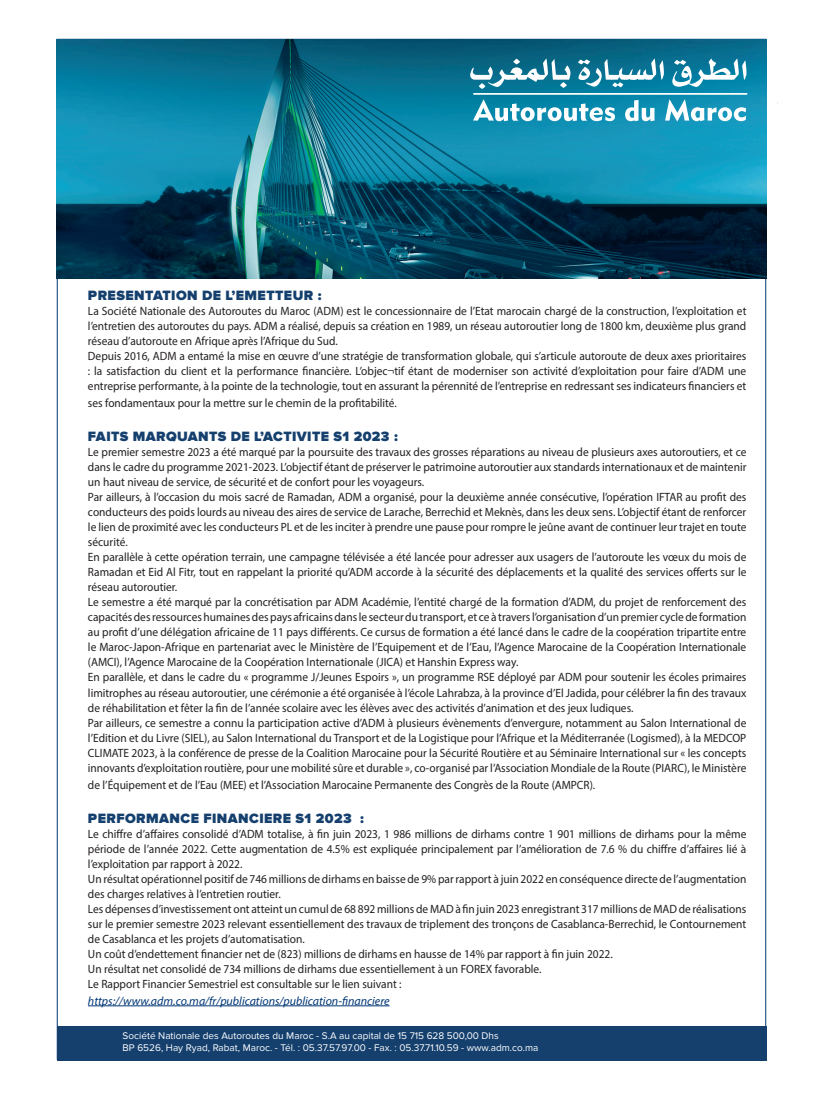
<style>
.page{position:relative;width:823px;height:1106px;background:#fff}
.page>*{position:absolute;margin:0;border:0;box-sizing:border-box;transform-origin:0 0}
.t1{font:900 14px "Proxima Nova";letter-spacing:.03em;color:#15406e}
.t2{font:12px/15px "Myriad Pro";color:#231f20;text-align:justify;scale:.95 1}
.t3{font:italic 12px "Myriad Pro";color:#013775}
.t4{font:10px "Proxima Nova";color:#fff}
</style>
<div class="page">
<img style="left:57px;top:39px;width:708px;height:239px">
<hr style="left:88px;top:1005px;width:301px;height:1px;background:#013775">
<svg style="left:472px;top:99px;width:142px;height:22px"></svg>
<svg style="left:624px;top:100px;width:30px;height:21px"></svg>
<svg style="left:664px;top:99px;width:81px;height:22px"></svg>
<svg style="left:672px;top:58px;width:74px;height:29px"></svg>
<svg style="left:577px;top:58px;width:86px;height:29px"></svg>
<svg style="left:470px;top:58px;width:100px;height:31px"></svg>
<hr style="left:473px;top:93px;width:273px;height:2px;background:#fff">
<svg style="left:677px;top:43px;width:61px;height:1px"></svg>
<div style="left:57px;top:1026px;width:708px;height:34px;background:#15406e"></div>
<p class="t1" style="left:88px;top:287px;width:235px">PRESENTATION DE L’EMETTEUR :</p>
<p class="t2" style="left:88px;top:303px;width:694px">La Société Nationale des Autoroutes du Maroc (ADM) est le concessionnaire de l’Etat marocain chargé de la construction, l’exploitation et l’entretien des autoroutes du pays. ADM a réalisé, depuis sa création en 1989, un réseau autoroutier long de 1800 km, deuxième plus grand réseau d’autoroute en Afrique après l’Afrique du Sud.</p>
<p class="t2" style="left:88px;top:348px;width:694px">Depuis 2016, ADM a entamé la mise en œuvre d’une stratégie de transformation globale, qui s’articule autoroute de deux axes prioritaires : la satisfaction du client et la performance financière. L’objec¬tif étant de moderniser son activité d’exploitation pour faire d’ADM une entreprise performante, à la pointe de la technologie, tout en assurant la pérennité de l’entreprise en redressant ses indicateurs financiers et</p>
<p class="t2" style="left:88px;top:395px;width:326px">ses fondamentaux pour la mettre sur le chemin de la profitabilité.</p>
<p class="t1" style="left:88px;top:428px;width:311px">FAITS MARQUANTS DE L’ACTIVITE S1 2023 :</p>
<p class="t2" style="left:88px;top:444px;width:694px">Le premier semestre 2023 a été marqué par la poursuite des travaux des grosses réparations au niveau de plusieurs axes autoroutiers, et ce dans le cadre du programme 2021-2023. L’objectif étant de préserver le patrimoine autoroutier aux standards internationaux et de maintenir un haut niveau de service, de sécurité et de confort pour les voyageurs.</p>
<p class="t2" style="left:88px;top:489px;width:694px">Par ailleurs, à l’occasion du mois sacré de Ramadan, ADM a organisé, pour la deuxième année consécutive, l’opération IFTAR au profit des conducteurs des poids lourds au niveau des aires de service de Larache, Berrechid et Meknès, dans les deux sens. L’objectif étant de renforcer le lien de proximité avec les conducteurs PL et de les inciter à prendre une pause pour rompre le jeûne avant de continuer leur trajet en toute sécurité.</p>
<p class="t2" style="left:88px;top:549px;width:694px">En parallèle à cette opération terrain, une campagne télévisée a été lancée pour adresser aux usagers de l’autoroute les vœux du mois de Ramadan et Eid Al Fitr, tout en rappelant la priorité qu’ADM accorde à la sécurité des déplacements et la qualité des services offerts sur le réseau autoroutier.</p>
<p class="t2" style="left:88px;top:594px;width:694px">Le semestre a été marqué par la concrétisation par ADM Académie, l’entité chargé de la formation d’ADM, du projet de renforcement des capacités des ressources humaines des pays africains dans le secteur du transport, et ce à travers l’organisation d’un premier cycle de formation au profit d’une délégation africaine de 11 pays différents. Ce cursus de formation a été lancé dans le cadre de la coopération tripartite entre le Maroc-Japon-Afrique en partenariat avec le Ministère de l’Equipement et de l’Eau, l’Agence Marocaine de la Coopération Internationale (AMCI), l’Agence Marocaine de la Coopération Internationale (JICA) et Hanshin Express way.</p>
<p class="t2" style="left:88px;top:669px;width:694px">En parallèle, et dans le cadre du « programme J/Jeunes Espoirs », un programme RSE déployé par ADM pour soutenir les écoles primaires limitrophes au réseau autoroutier, une cérémonie a été organisée à l’école Lahrabza, à la province d’El Jadida, pour célébrer la fin des travaux de réhabilitation et fêter la fin de l’année scolaire avec les élèves avec des activités d’animation et des jeux ludiques.</p>
<p class="t2" style="left:88px;top:714px;width:694px">Par ailleurs, ce semestre a connu la participation active d’ADM à plusieurs évènements d’envergure, notamment au Salon International de l’Edition et du Livre (SIEL), au Salon International du Transport et de la Logistique pour l’Afrique et la Méditerranée (Logismed), à la MEDCOP CLIMATE 2023, à la conférence de presse de la Coalition Marocaine pour la Sécurité Routière et au Séminaire International sur « les concepts innovants d’exploitation routière, pour une mobilité sûre et durable », co-organisé par l’Association Mondiale de la Route (PIARC), le Ministère</p>
<p class="t2" style="left:88px;top:776px;width:535px">de l’Équipement et de l’Eau (MEE) et l’Association Marocaine Permanente des Congrès de la Route (AMPCR).</p>
<p class="t1" style="left:88px;top:809px;width:277px">PERFORMANCE FINANCIERE S1 2023 :</p>
<p class="t2" style="left:88px;top:825px;width:694px">Le chiffre d’affaires consolidé d’ADM totalise, à fin juin 2023, 1 986 millions de dirhams contre 1 901 millions de dirhams pour la même période de l’année 2022. Cette augmentation de 4.5% est expliquée principalement par l’amélioration de 7.6 % du chiffre d’affaires lié à l’exploitation par rapport à 2022.</p>
<p class="t2" style="left:88px;top:870px;width:694px">Un résultat opérationnel positif de 746 millions de dirhams en baisse de 9% par rapport à juin 2022 en conséquence directe de l’augmentation des charges relatives à l’entretien routier.</p>
<p class="t2" style="left:88px;top:900px;width:694px">Les dépenses d’investissement ont atteint un cumul de 68 892 millions de MAD à fin juin 2023 enregistrant 317 millions de MAD de réalisations sur le premier semestre 2023 relevant essentiellement des travaux de triplement des tronçons de Casablanca-Berrechid, le Contournement de Casablanca et les projets d’automatisation.</p>
<p class="t2" style="left:88px;top:945px;width:553px">Un coût d’endettement financier net de (823) millions de dirhams en hausse de 14% par rapport à fin juin 2022.</p>
<p class="t2" style="left:88px;top:960px;width:478px">Un résultat net consolidé de 734 millions de dirhams due essentiellement à un FOREX favorable.</p>
<p class="t2" style="left:88px;top:975px;width:331px">Le Rapport Financier Semestriel est consultable sur le lien suivant :</p>
<p class="t3" style="left:88px;top:993px;width:303px">https://www.adm.co.ma/fr/publications/publication-financiere</p>
<p class="t4" style="left:123px;top:1029px;width:377px">Société Nationale des Autoroutes du Maroc - S.A au capital de 15 715 628 500,00 Dhs</p>
<p class="t4" style="left:123px;top:1041px;width:417px">BP 6526, Hay Ryad, Rabat, Maroc. - Tél. : 05.37.57.97.00 - Fax. : 05.37.71.10.59 - www.adm.co.ma</p>
</div>
